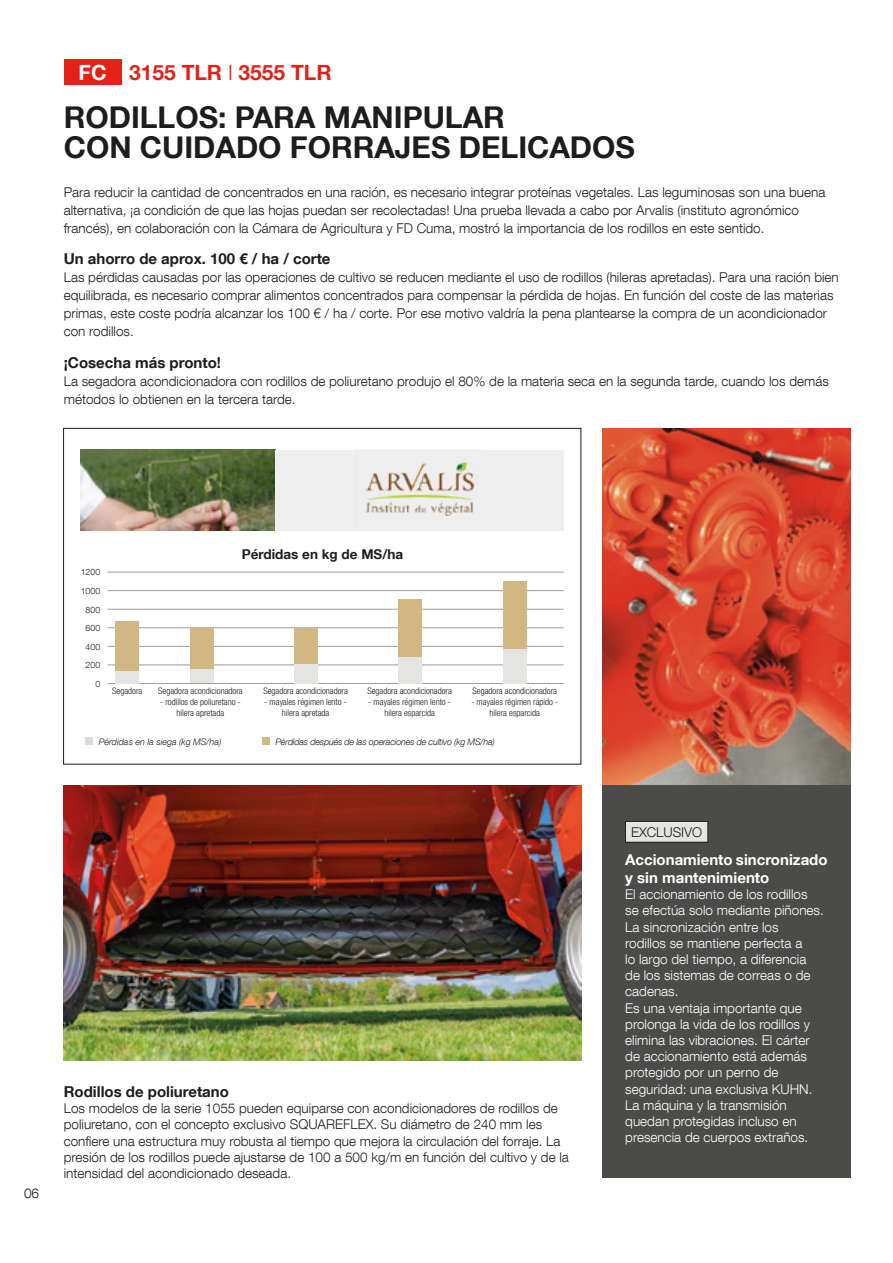
<style>
.page{position:relative;width:893px;height:1263px;background:#fff}
.page>*{position:absolute;margin:0;border:0;box-sizing:border-box;transform-origin:0 0}
.t1{font:700 30px/30px "Helvetica Neue LT Com";color:#1d1d1b}
.t2{font:700 21px "Helvetica Neue LT Com";color:#e42117}
.t3{font:700 15px "Helvetica Neue LT Com";color:#1d1d1b}
.t4{font:700 15px/18px "Helvetica Neue LT Com";color:#fff}
.t5{font:300 13.5px/18px "Helvetica Neue LT Com";color:#1d1d1b}
.t6{font:300 13.5px/16.2px "Helvetica Neue LT Com";color:#fff}
.t7{font:700 13.5px "Helvetica Neue LT Com";color:#1d1d1b}
.t8{font:300 condensed 9px/10.8px "Helvetica Neue LT Com";color:#1d1d1b;text-align:center}
.t9{font:italic 300 9px "Helvetica Neue LT Com";letter-spacing:-.02em;color:#1d1d1b}
.t10{font:italic 300 9px "Helvetica Neue LT Com";color:#1d1d1b}
.t11{font:300 8.7px/18.6px "Helvetica Neue LT Com";color:#1d1d1b;text-align:right}
.s1{color:#fff}
.s2{font-weight:300}
</style>
<div class="page">
<img style="left:602px;top:428px;width:248px;height:357px">
<hr style="left:107px;top:572px;width:457px;height:1px;background:#9d9d9d">
<hr style="left:107px;top:590px;width:457px;height:1px;background:#9d9d9d">
<hr style="left:107px;top:609px;width:457px;height:1px;background:#9d9d9d">
<hr style="left:107px;top:627px;width:457px;height:1px;background:#9d9d9d">
<hr style="left:107px;top:646px;width:457px;height:1px;background:#9d9d9d">
<hr style="left:107px;top:665px;width:457px;height:1px;background:#9d9d9d">
<hr style="left:107px;top:683px;width:457px;height:1px;background:#9d9d9d">
<div style="left:115px;top:670px;width:24px;height:13px;background:#e4e4e3"></div>
<div style="left:190px;top:668px;width:24px;height:15px;background:#e4e4e3"></div>
<div style="left:294px;top:663px;width:24px;height:20px;background:#e4e4e3"></div>
<div style="left:398px;top:657px;width:24px;height:26px;background:#e4e4e3"></div>
<div style="left:503px;top:649px;width:24px;height:34px;background:#e4e4e3"></div>
<div style="left:115px;top:621px;width:24px;height:49px;background:#d3b782"></div>
<div style="left:190px;top:628px;width:24px;height:40px;background:#d3b782"></div>
<div style="left:294px;top:628px;width:24px;height:35px;background:#d3b782"></div>
<div style="left:398px;top:600px;width:24px;height:57px;background:#d3b782"></div>
<div style="left:503px;top:582px;width:24px;height:67px;background:#d3b782"></div>
<div style="left:86px;top:738px;width:7px;height:7px;background:#dadada"></div>
<div style="left:262px;top:738px;width:7px;height:7px;background:#d3b782"></div>
<img style="left:81px;top:450px;width:194px;height:80px">
<div style="left:275px;top:450px;width:289px;height:80px;background:#efeeee"></div>
<img style="left:366px;top:461px;width:109px;height:56px">
<img style="left:63px;top:785px;width:518px;height:276px">
<div style="left:64px;top:60px;width:58px;height:25px;background:#e42117"></div>
<div style="left:602px;top:785px;width:248px;height:393px;background:#4b4b4a"></div>
<div style="left:625px;top:821px;width:83px;height:21px;background:#e4e4e3"></div>
<div style="left:625px;top:821px;width:83px;height:21px;border:1px solid #1d1d1b"></div>
<h2 class="t2" style="left:79px;top:59px;width:254px"><span class="s1">FC</span> 3155 TLR <span class="s2">I</span> 3555 TLR</h2>
<h1 class="t1" style="left:64px;top:101px;width:573px">RODILLOS: PARA MANIPULAR<br>CON CUIDADO FORRAJES DELICADOS</h1>
<p class="t5" style="left:64px;top:183px;width:763px">Para reducir la cantidad de concentrados en una ración, es necesario integrar proteínas vegetales. Las leguminosas son una buena alternativa, ¡a condición de que las hojas puedan ser recolectadas! Una prueba llevada a cabo por Arvalis (instituto agronómico francés), en colaboración con la Cámara de Agricultura y FD Cuma, mostró la importancia de los rodillos en este sentido.</p>
<p class="t3" style="left:64px;top:249px;width:268px">Un ahorro de aprox. 100 € / ha / corte</p>
<p class="t5" style="left:64px;top:268px;width:777px">Las pérdidas causadas por las operaciones de cultivo se reducen mediante el uso de rodillos (hileras apretadas). Para una ración bien equilibrada, es necesario comprar alimentos concentrados para compensar la pérdida de hojas. En función del coste de las materias primas, este coste podría alcanzar los 100 € / ha / corte. Por ese motivo valdría la pena plantearse la compra de un acondicionador con rodillos.</p>
<p class="t3" style="left:64px;top:353px;width:159px">¡Cosecha más pronto!</p>
<p class="t5" style="left:64px;top:372px;width:767px">La segadora acondicionadora con rodillos de poliuretano produjo el 80% de la materia seca en la segunda tarde, cuando los demás métodos lo obtienen en la tercera tarde.</p>
<p class="t7" style="left:242px;top:546px;width:163px">Pérdidas en kg de MS/ha</p>
<p class="t11" style="left:81px;top:563px;width:21px">1200<br>1000<br>800<br>600<br>400<br>200<br>0</p>
<p class="t8" style="left:263px;top:685px;width:86px">Segadora acondicionadora</p>
<p class="t8" style="left:264px;top:696px;width:84px">- mayales régimen lento - hilera apretada</p>
<p class="t8" style="left:367px;top:685px;width:86px">Segadora acondicionadora</p>
<p class="t8" style="left:368px;top:696px;width:84px">- mayales régimen lento - hilera esparcida</p>
<p class="t8" style="left:473px;top:685px;width:86px">Segadora acondicionadora</p>
<p class="t8" style="left:471px;top:696px;width:88px">- mayales régimen rápido - hilera esparcida</p>
<p class="t8" style="left:112px;top:685px;width:32px">Segadora</p>
<p class="t8" style="left:158px;top:685px;width:86px">Segadora acondicionadora</p>
<p class="t8" style="left:160px;top:696px;width:82px">- rodillos de poliuretano - hilera apretada</p>
<p class="t10" style="left:99px;top:736px;width:124px">Pérdidas en la siega (kg MS/ha)</p>
<p class="t9" style="left:275px;top:736px;width:221px">Pérdidas después de las operaciones de cultivo (kg MS/ha)</p>
<p class="t5" style="left:24px;top:1184px;width:16px">06</p>
<p class="t3" style="left:64px;top:1082px;width:167px">Rodillos de poliuretano</p>
<p class="t5" style="left:64px;top:1100px;width:507px;line-height:16.2px">Los modelos de la serie 1055 pueden equiparse con acondicionadores de rodillos de poliuretano, con el concepto exclusivo SQUAREFLEX. Su diámetro de 240 mm les confiere una estructura muy robusta al tiempo que mejora la circulación del forraje. La presión de los rodillos puede ajustarse de 100 a 500 kg/m en función del cultivo y de la intensidad del acondicionado deseada.</p>
<p class="t5" style="left:631px;top:822px;width:73px">EXCLUSIVO</p>
<p class="t4" style="left:625px;top:850px;width:204px">Accionamiento sincronizado y sin mantenimiento</p>
<p class="t6" style="left:625px;top:886px;width:200px">El accionamiento de los rodillos se efectúa solo mediante piñones.<br>La sincronización entre los<br>rodillos se mantiene perfecta a<br>lo largo del tiempo, a diferencia de los sistemas de correas o de cadenas.<br>Es una ventaja importante que prolonga la vida de los rodillos y elimina las vibraciones. El cárter de accionamiento está además protegido por un perno de seguridad: una exclusiva KUHN.<br>La máquina y la transmisión quedan protegidas incluso en presencia de cuerpos extraños.</p>
</div>
